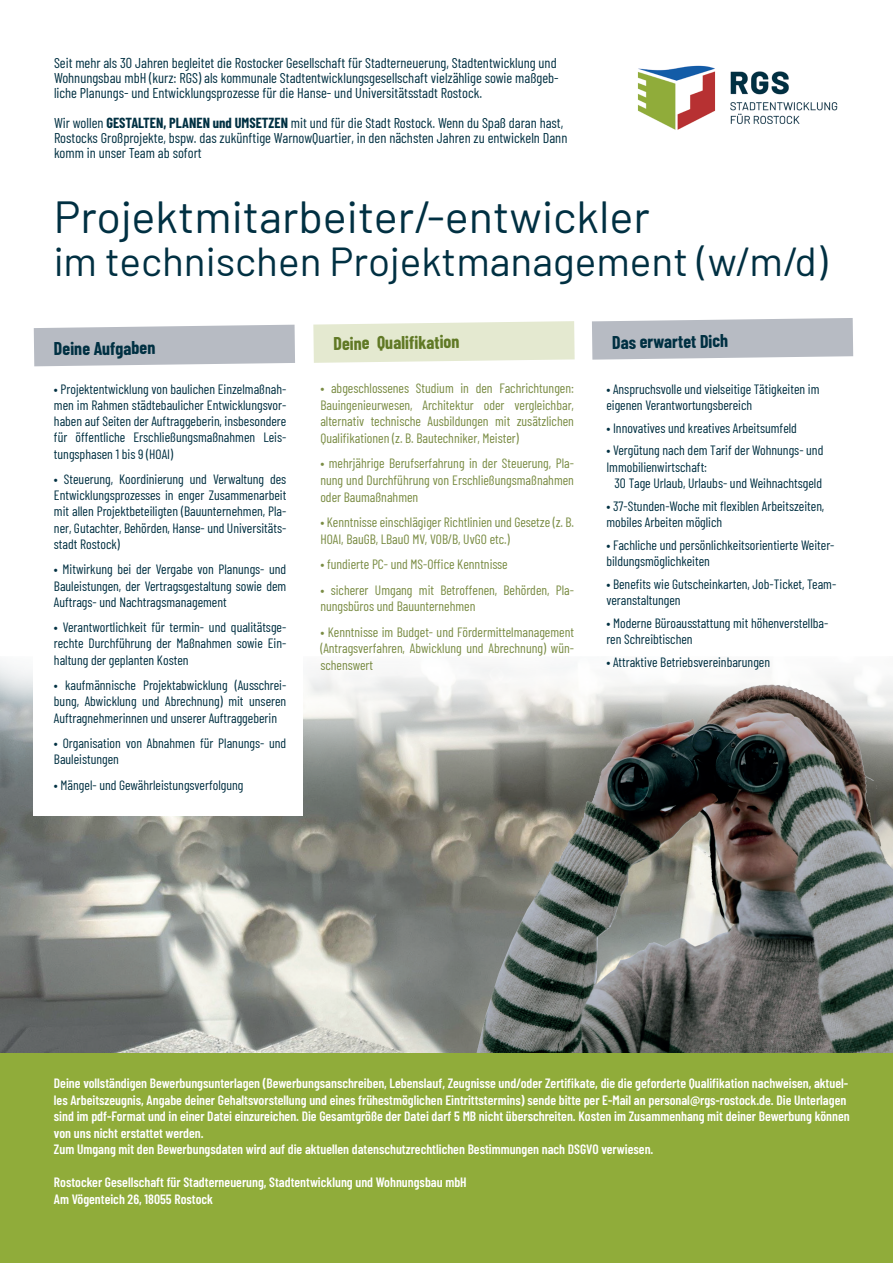
<style>
.page{position:relative;width:893px;height:1263px;background:#fff}
.page>*{position:absolute;margin:0;border:0;box-sizing:border-box;transform-origin:0 0}
.t1{font:45px "Barlow";color:#003042}
.t2{font:40.5px "Barlow";color:#003042}
.t3{font:700 18px "Barlow Condensed";color:#003042}
.t4{font:700 18px "Barlow Condensed";color:#607925}
.t5{font:14.25px/15px "Barlow Condensed";color:#003042}
.t6{font:13.5px/16.2px "Barlow Condensed";color:#003042}
.t7{font:600 13.5px/16.5px "Barlow Condensed";color:#fff;text-align:justify}
.t8{font:13.5px/16.5px "Barlow Condensed";color:#7a8c44;text-align:justify}
.s1{font-weight:700}
</style>
<div class="page">
<img style="left:1px;top:662px;width:892px;height:391px">
<div style="left:34px;top:371px;width:269px;height:445px;background:#fff"></div>
<svg style="left:34px;top:325px;width:261px;height:41px;background:#bbbfc7"></svg>
<img style="left:637px;top:65px;width:201px;height:65px">
<div style="left:0;top:1053px;width:893px;height:210px;background:#90ac3a"></div>
<svg style="left:313px;top:321px;width:262px;height:42px;background:#e6ebd4"></svg>
<svg style="left:592px;top:318px;width:261px;height:42px;background:#bdc1c8"></svg>
<p class="t5" style="left:54px;top:55px;width:506px">Seit mehr als 30 Jahren begleitet die Rostocker Gesellschaft für Stadterneuerung, Stadtentwicklung und<br>Wohnungsbau mbH (kurz: RGS) als kommunale Stadtentwicklungsgesellschaft vielzählige sowie maßgeb&shy;liche Planungs- und Entwicklungsprozesse für die Hanse- und Universitätsstadt Rostock.</p>
<p class="t5" style="left:54px;top:115px;width:515px">Wir wollen <span class="s1">GESTALTEN, PLANEN und UMSETZEN</span> mit und für die Stadt Rostock. Wenn du Spaß daran hast,<br>Rostocks Großprojekte, bspw. das zukünftige WarnowQuartier, in den nächsten Jahren zu entwickeln Dann komm in unser Team ab sofort</p>
<p class="t1" style="left:54px;top:189px;width:598px">Projektmitarbeiter/-entwickler</p>
<p class="t2" style="left:54px;top:237px;width:775px">im technischen Projektmanagement (w/m/d)</p>
<p class="t3" style="left:54px;top:336px;width:103px;rotate:-1deg">Deine Aufgaben</p>
<p class="t6" style="left:54px;top:380px;width:234px;text-align:justify">• Projektentwicklung von baulichen Einzelmaßnah&shy;men im Rahmen städtebaulicher Entwicklungsvor&shy;haben auf Seiten der Auftraggeberin, insbesondere für öffentliche Erschließungsmaßnahmen Leis&shy;tungsphasen 1 bis 9 (HOAI)</p>
<p class="t6" style="left:54px;top:470px;width:234px;text-align:justify">• Steuerung, Koordinierung und Verwaltung des Entwicklungsprozesses in enger Zusammenarbeit mit allen Projektbeteiligten (Bauunternehmen, Pla&shy;ner, Gutachter, Behörden, Hanse- und Universitäts&shy;stadt Rostock)</p>
<p class="t6" style="left:54px;top:560px;width:234px;text-align:justify">• Mitwirkung bei der Vergabe von Planungs- und Bauleistungen, der Vertragsgestaltung sowie dem Auftrags- und Nachtragsmanagement</p>
<p class="t6" style="left:54px;top:618px;width:234px;text-align:justify">• Verantwortlichkeit für termin- und qualitätsge&shy;rechte Durchführung der Maßnahmen sowie Ein&shy;haltung der geplanten Kosten</p>
<p class="t6" style="left:54px;top:676px;width:234px;text-align:justify">• kaufmännische Projektabwicklung (Ausschrei&shy;bung, Abwicklung und Abrechnung) mit unseren Auftragnehmerinnen und unserer Auftraggeberin</p>
<p class="t6" style="left:54px;top:734px;width:234px">• Organisation von Abnahmen für Planungs- und<br>Bauleistungen</p>
<p class="t6" style="left:54px;top:776px;width:191px">• Mängel- und Gewährleistungsverfolgung</p>
<p class="t4" style="left:333px;top:331px;width:128px;rotate:-1deg">Deine Qualifi kation</p>
<p class="t3" style="left:612px;top:330px;width:118px;rotate:-1deg">Das erwartet Dich</p>
<p class="t6" style="left:606px;top:380px;width:215px">• Anspruchsvolle und vielseitige Tätigkeiten im eigenen Verantwortungsbereich</p>
<p class="t6" style="left:606px;top:419px;width:192px">• Innovatives und kreatives Arbeitsumfeld</p>
<p class="t6" style="left:606px;top:441px;width:219px">• Vergütung nach dem Tarif der Wohnungs- und<br>Immobilienwirtschaft:</p>
<p class="t6" style="left:614px;top:474px;width:209px">30 Tage Urlaub, Urlaubs- und Weihnachtsgeld</p>
<p class="t6" style="left:606px;top:497px;width:219px">• 37-Stunden-Woche mit flexiblen Arbeitszeiten, mobiles Arbeiten möglich</p>
<p class="t6" style="left:606px;top:536px;width:230px">• Fachliche und persönlichkeitsorientierte Weiter&shy;bildungsmöglichkeiten</p>
<p class="t6" style="left:606px;top:575px;width:231px">• Benefits wie Gutscheinkarten, Job-Ticket, Team&shy;veranstaltungen</p>
<p class="t6" style="left:606px;top:614px;width:223px">• Moderne Büroausstattung mit höhenverstellba&shy;ren Schreibtischen</p>
<p class="t6" style="left:606px;top:653px;width:165px">• Attraktive Betriebsvereinbarungen</p>
<p class="t8" style="left:320px;top:379px;width:255px">• abgeschlossenes Studium in den Fachrichtungen:<br>Bauingenieurwesen, Architektur oder vergleichbar, alternativ technische Ausbildungen mit zusätzlichen Qualifikationen (z. B. Bautechniker, Meister)</p>
<p class="t8" style="left:320px;top:454px;width:255px">• mehrjährige Berufserfahrung in der Steuerung, Pla&shy;nung und Durchführung von Erschließungsmaßnahmen oder Baumaßnahmen</p>
<p class="t8" style="left:320px;top:513px;width:255px">• Kenntnisse einschlägiger Richtlinien und Gesetze (z. B.<br>HOAI, BauGB, LBauO MV, VOB/B, UvGO etc.)</p>
<p class="t8" style="left:320px;top:555px;width:189px">• fundierte PC- und MS-Office Kenntnisse</p>
<p class="t8" style="left:320px;top:580px;width:255px">• sicherer Umgang mit Betroffenen, Behörden, Pla&shy;nungsbüros und Bauunternehmen</p>
<p class="t8" style="left:320px;top:622px;width:255px">• Kenntnisse im Budget- und Fördermittelmanagement (Antragsverfahren, Abwicklung und Abrechnung) wün&shy;schenswert</p>
<p class="t7" style="left:54px;top:1074px;width:797px;text-align:left">Deine vollständigen Bewerbungsunterlagen (Bewerbungsanschreiben, Lebenslauf, Zeugnisse und/oder Zertifikate, die die geforderte Qualifikation nachweisen, aktuel&shy;les Arbeitszeugnis, Angabe deiner Gehaltsvorstellung und eines frühestmöglichen Eintrittstermins) sende bitte per E-Mail an personal@rgs-rostock.de. Die Unterlagen sind im pdf-Format und in einer Datei einzureichen. Die Gesamtgröße der Datei darf 5 MB nicht überschreiten. Kosten im Zusammenhang mit deiner Bewerbung können von uns nicht erstattet werden.</p>
<p class="t7" style="left:54px;top:1140px;width:601px">Zum Umgang mit den Bewerbungsdaten wird auf die aktuellen datenschutzrechtlichen Bestimmungen nach DSGVO verwiesen.</p>
<p class="t7" style="left:54px;top:1173px;width:414px">Rostocker Gesellschaft für Stadterneuerung, Stadtentwicklung und Wohnungsbau mbH</p>
<p class="t7" style="left:54px;top:1190px;width:161px">Am Vögenteich 26, 18055 Rostock</p>
<p class="t7" style="left:63px;top:1080px;width:795px">les Arbeitszeugnis, Angabe deiner Gehaltsvorstellung und eines frühestmöglichen Eintrittstermins) sende bitte per E-Mail an personal@rgs-rostock.de. Die Unterlagen sind im pdf-Format einzureichen, Bewerbungsanlagen sind bitte in einer Datei zusammenzufügen. Die Gesamtgröße der Datei darf 5 MB nicht überschreiten. Kosten im Zusammenhang mit deiner Bewerbung können von uns nicht erstattet werden.</p>
<p class="t7" style="left:63px;top:1146px;width:601px">Zum Umgang mit den Bewerbungsdaten wird auf die aktuellen datenschutzrechtlichen Bestimmungen nach DSGVO verwiesen.</p>
<p class="t7" style="left:63px;top:1179px;width:414px">Rostocker Gesellschaft für Stadterneuerung, Stadtentwicklung und Wohnungsbau mbH</p>
<p class="t7" style="left:63px;top:1195px;width:161px">Am Vögenteich 26, 18055 Rostock</p>
</div>
